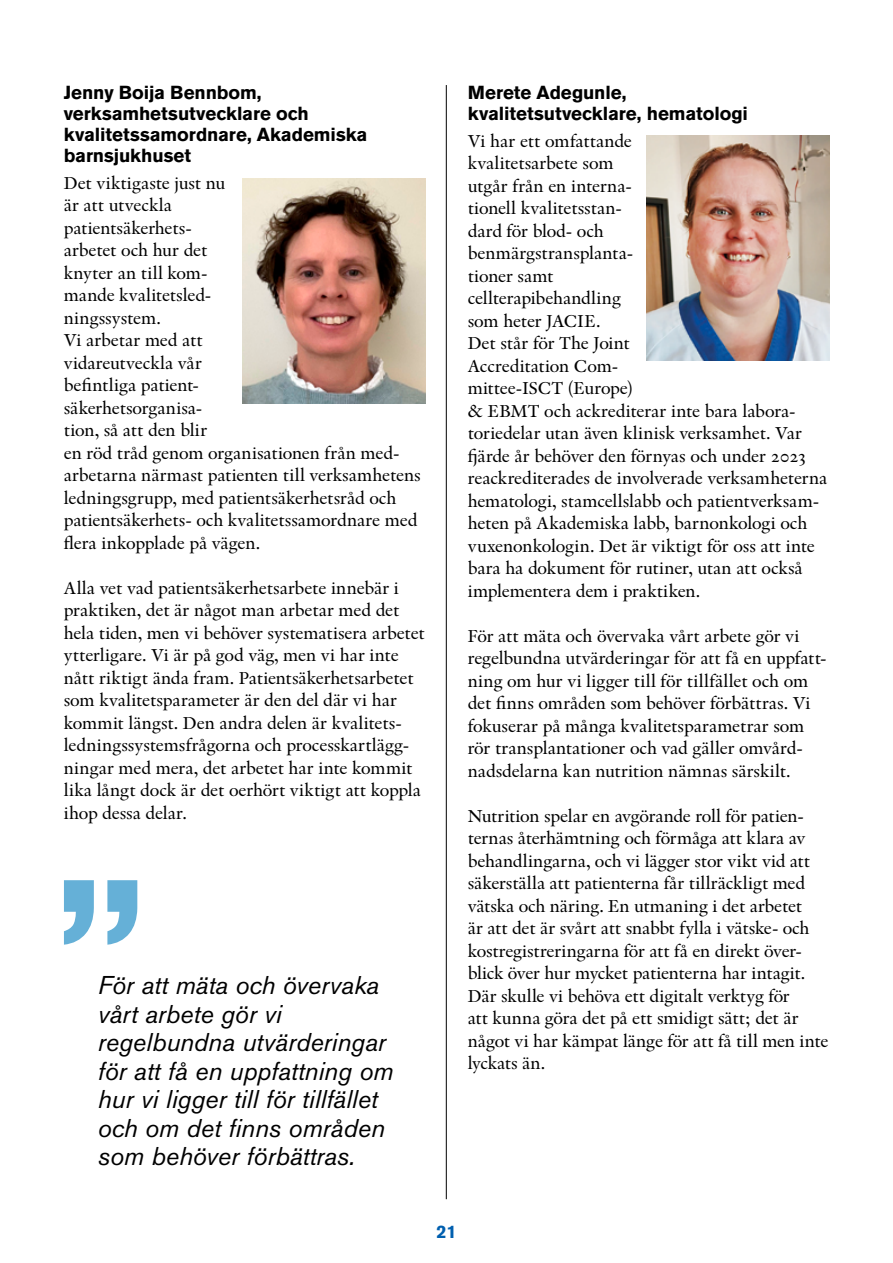
<style>
.page{position:relative;width:893px;height:1263px;background:#fff}
.page>*{position:absolute;margin:0;border:0;box-sizing:border-box;transform-origin:0 0}
.Citattecken{font:700 189px "Akzidenz Grotesk BE";color:#65b0d7}
.Citat{font:italic 25.5px/28.5px "Akzidenz Grotesk BE";color:#000}
.t1{font:700 18.75px/21px "Akzidenz Grotesk BE";letter-spacing:-.005em;color:#000}
.Brödtext_utan_indrag{font:18px/22.5px "Indigo Antiqua 2";letter-spacing:-.01em;color:#000}
.t2{font:700 18px "Akzidenz Grotesk BE";color:#005faf}
</style>
<div class="page">
<hr style="left:446px;top:85px;width:1px;height:1114px;background:#000">
<img style="left:242px;top:179px;width:183px;height:225px">
<img style="left:646px;top:135px;width:183px;height:225px">
<h3 class="t1" style="left:64px;top:82px;width:305px">Jenny Boija Bennbom, verksamhetsutvecklare och kvalitetssamordnare, Akademiska barnsjukhuset</h3>
<p class="Brödtext_utan_indrag" style="left:64px;top:171px;width:359px">Det viktigaste just nu<br>är att utveckla<br>patientsäkerhets-<br>arbetet och hur det<br>knyter an till kom-<br>mande kvalitetsled-<br>ningssystem.<br>Vi arbetar med att<br>vidareutveckla vår<br>befintliga patient-<br>säkerhetsorganisa-<br>tion, så att den blir<br>en röd tråd genom organisationen från med&shy;arbetarna närmast patienten till verksamhetens ledningsgrupp, med patientsäkerhetsråd och patientsäkerhets- och kvalitetssamordnare med flera inkopplade på vägen.</p>
<p class="Brödtext_utan_indrag" style="left:64px;top:576px;width:363px">Alla vet vad patientsäkerhetsarbete innebär i praktiken, det är något man arbetar med det hela tiden, men vi behöver systematisera arbetet ytterligare. Vi är på god väg, men vi har inte nått riktigt ända fram. Patientsäkerhetsarbetet som kvalitetsparameter är den del där vi har kommit längst. Den andra delen är kvalitets&shy;ledningssystemsfrågorna och processkartlägg&shy;ningar med mera, det arbetet har inte kommit lika långt dock är det oerhört viktigt att koppla ihop dessa delar.</p>
<p class="Citattecken" style="left:55px;top:838px;width:92px">”</p>
<p class="Citat" style="left:98px;top:971px;width:297px">För att mäta och övervaka vårt arbete gör vi regelbundna utvärderingar för att få en uppfattning om hur vi ligger till för tillfället och om det finns områden som behöver förbättras.</p>
<h3 class="t1" style="left:468px;top:82px;width:282px">Merete Adegunle, kvalitetsutvecklare, hematologi</h3>
<p class="Brödtext_utan_indrag" style="left:468px;top:129px;width:361px">Vi har ett omfattande<br>kvalitetsarbete som<br>utgår från en interna-<br>tionell kvalitetsstan-<br>dard för blod- och<br>benmärgstransplanta-<br>tioner samt<br>cellterapibehandling<br>som heter JACIE.<br>Det står för The Joint<br>Accreditation Com-<br>mittee-ISCT (Europe)<br>&amp; EBMT och ackrediterar inte bara labora&shy;toriedelar utan även klinisk verksamhet. Var fjärde år behöver den förnyas och under 2023 reackrediterades de involverade verksamheterna hematologi, stamcellslabb och patientverksam&shy;heten på Akademiska labb, barnonkologi och vuxenonkologin. Det är viktigt för oss att inte bara ha dokument för rutiner, utan att också implementera dem i praktiken.</p>
<p class="Brödtext_utan_indrag" style="left:468px;top:624px;width:360px">För att mäta och övervaka vårt arbete gör vi regelbundna utvärderingar för att få en uppfatt&shy;ning om hur vi ligger till för tillfället och om det finns områden som behöver förbättras. Vi fokuserar på många kvalitetsparametrar som rör transplantationer och vad gäller omvård&shy;nadsdelarna kan nutrition nämnas särskilt.</p>
<p class="Brödtext_utan_indrag" style="left:468px;top:804px;width:362px">Nutrition spelar en avgörande roll för patien&shy;ternas återhämtning och förmåga att klara av behandlingarna, och vi lägger stor vikt vid att säkerställa att patienterna får tillräckligt med vätska och näring. En utmaning i det arbetet<br>är att det är svårt att snabbt fylla i vätske- och kostregistreringarna för att få en direkt över&shy;blick över hur mycket patienterna har intagit.<br>Där skulle vi behöva ett digitalt verktyg för<br>att kunna göra det på ett smidigt sätt; det är något vi har kämpat länge för att få till men inte lyckats än.</p>
<p class="t2" style="left:436px;top:1221px;width:22px">21</p>
</div>
